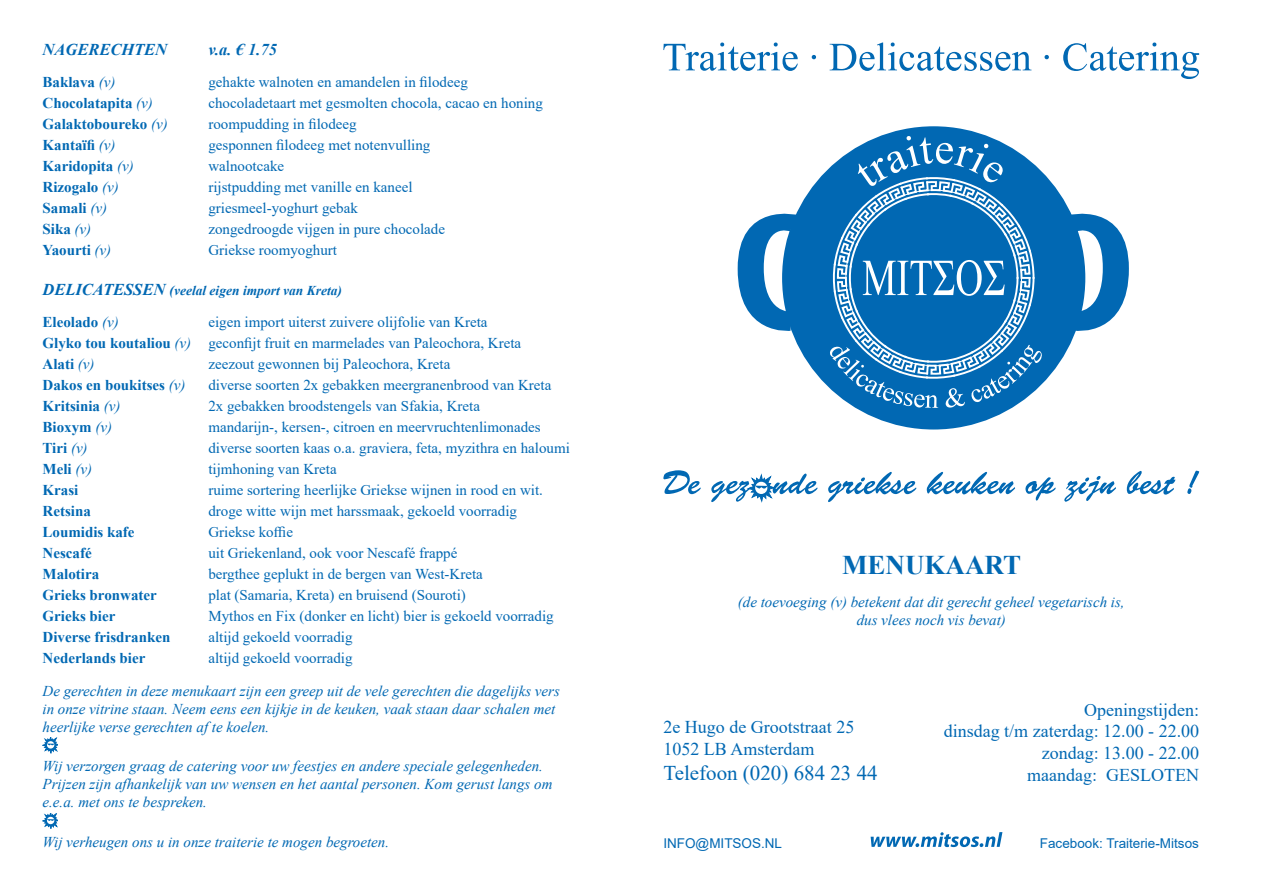
<style>
.page{position:relative;width:1263px;height:893px;background:#fff}
.page>*{position:absolute;margin:0;border:0;box-sizing:border-box;transform-origin:0 0}
.t1{font:700 27px "Times New Roman";color:#0168b3}
.t2{font:21px "Times New Roman";color:#0168b3}
.Alineastijl_rechts{font:18px "Times New Roman";color:#0168b3}
.t3{font:italic 700 16.5px "Times New Roman";color:#0168b3}
.Alineastijl_rechts-2{font:15px "Times New Roman";color:#0168b3}
.t4{font:italic 15px/18px "Times New Roman";color:#0168b3}
.Alineastijl_rechts-3{font:700 15px "Times New Roman";color:#0168b3}
.t5{font:italic 700 13.5px "Times New Roman";color:#0168b3}
.t6{font:13.5px "Arial";color:#0168b3}
.s1{font-weight:400;font-style:italic}
.s2{font-size:16.5px}
.s3{font-weight:700}
.s4{font-style:italic}
</style>
<div class="page">
<svg style="left:43px;top:738px;width:15px;height:15px"></svg>
<svg style="left:43px;top:813px;width:15px;height:16px"></svg>
<svg style="left:663px;top:470px;width:38px;height:24px"></svg>
<svg style="left:828px;top:472px;width:88px;height:30px"></svg>
<svg style="left:927px;top:472px;width:88px;height:22px"></svg>
<svg style="left:1025px;top:477px;width:30px;height:24px"></svg>
<svg style="left:1064px;top:476px;width:52px;height:26px"></svg>
<svg style="left:1127px;top:471px;width:48px;height:24px"></svg>
<svg style="left:1187px;top:471px;width:12px;height:23px"></svg>
<svg style="left:711px;top:474px;width:106px;height:28px"></svg>
<div style="left:782px;top:126px;width:303px;height:303px;background:#0168b3;border-radius:50%"></div>
<svg style="left:1068px;top:208px;width:61px;height:129px"></svg>
<svg style="left:738px;top:210px;width:60px;height:127px"></svg>
<svg style="left:830px;top:136px;width:212px;height:272px"></svg>
<svg style="left:663px;top:43px;width:135px;height:28px"></svg>
<svg style="left:812px;top:55px;width:4px;height:4px"></svg>
<svg style="left:830px;top:43px;width:201px;height:28px"></svg>
<svg style="left:1044px;top:55px;width:5px;height:4px"></svg>
<svg style="left:1063px;top:43px;width:136px;height:36px"></svg>
<svg style="left:871px;top:832px;width:131px;height:15px"></svg>
<p class="t3" style="left:43px;top:38px;width:126px">NAGERECHTEN</p>
<p class="t3" style="left:208px;top:38px;width:70px">v.a. € 1.75</p>
<p class="Alineastijl_rechts-3" style="left:43px;top:71px;width:74px">Baklava <span class="s1">(v)</span></p>
<p class="Alineastijl_rechts-2" style="left:208px;top:71px;width:261px">gehakte walnoten en amandelen in filodeeg</p>
<p class="Alineastijl_rechts-3" style="left:43px;top:92px;width:112px">Chocolatapita <span class="s1">(v)</span></p>
<p class="Alineastijl_rechts-2" style="left:208px;top:92px;width:336px">chocoladetaart met gesmolten chocola, cacao en honing</p>
<p class="Alineastijl_rechts-3" style="left:43px;top:113px;width:127px">Galaktoboureko <span class="s1">(v)</span></p>
<p class="Alineastijl_rechts-2" style="left:208px;top:113px;width:150px">roompudding in filodeeg</p>
<p class="Alineastijl_rechts-3" style="left:43px;top:134px;width:74px">Kantaïfi <span class="s1">(v)</span></p>
<p class="Alineastijl_rechts-2" style="left:208px;top:134px;width:224px">gesponnen filodeeg met notenvulling</p>
<p class="Alineastijl_rechts-3" style="left:43px;top:155px;width:93px">Karidopita <span class="s1">(v)</span></p>
<p class="Alineastijl_rechts-2" style="left:208px;top:155px;width:77px">walnootcake</p>
<p class="Alineastijl_rechts-3" style="left:43px;top:176px;width:78px">Rizogalo <span class="s1">(v)</span></p>
<p class="Alineastijl_rechts-2" style="left:208px;top:176px;width:206px">rijstpudding met vanille en kaneel</p>
<p class="Alineastijl_rechts-3" style="left:43px;top:197px;width:66px">Samali <span class="s1">(v)</span></p>
<p class="Alineastijl_rechts-2" style="left:208px;top:197px;width:151px">griesmeel-yoghurt gebak</p>
<p class="Alineastijl_rechts-3" style="left:43px;top:218px;width:50px">Sika <span class="s1">(v)</span></p>
<p class="Alineastijl_rechts-2" style="left:208px;top:218px;width:238px">zongedroogde vijgen in pure chocolade</p>
<p class="Alineastijl_rechts-3" style="left:43px;top:239px;width:70px">Yaourti <span class="s1">(v)</span></p>
<p class="Alineastijl_rechts-2" style="left:208px;top:239px;width:130px">Griekse roomyoghurt</p>
<p class="t5" style="left:43px;top:281px;width:301px"><span class="s2">DELICATESSEN</span> (veelal eigen import van Kreta)</p>
<p class="Alineastijl_rechts-3" style="left:43px;top:311px;width:78px">Eleolado <span class="s1">(v)</span></p>
<p class="Alineastijl_rechts-2" style="left:208px;top:312px;width:281px">eigen import uiterst zuivere olijfolie van Kreta</p>
<p class="Alineastijl_rechts-2" style="left:43px;top:333px;width:480px"><span class="s3">Glyko tou koutaliou</span> <span class="s4">(v)</span> geconfijt fruit en marmelades van Paleochora, Kreta</p>
<p class="Alineastijl_rechts-3" style="left:43px;top:353px;width:54px">Alati <span class="s1">(v)</span></p>
<p class="Alineastijl_rechts-2" style="left:208px;top:354px;width:244px">zeezout gewonnen bij Paleochora, Kreta</p>
<p class="Alineastijl_rechts-3" style="left:43px;top:374px;width:144px">Dakos en boukitses <span class="s1">(v)</span></p>
<p class="Alineastijl_rechts-2" style="left:208px;top:375px;width:344px">diverse soorten 2x gebakken meergranenbrood van Kreta</p>
<p class="Alineastijl_rechts-3" style="left:43px;top:395px;width:79px">Kritsinia <span class="s1">(v)</span></p>
<p class="Alineastijl_rechts-2" style="left:208px;top:396px;width:273px">2x gebakken broodstengels van Sfakia, Kreta</p>
<p class="Alineastijl_rechts-3" style="left:43px;top:416px;width:71px">Bioxym <span class="s1">(v)</span></p>
<p class="Alineastijl_rechts-2" style="left:208px;top:417px;width:334px">mandarijn-, kersen-, citroen en meervruchtenlimonades</p>
<p class="Alineastijl_rechts-3" style="left:43px;top:437px;width:47px">Tiri <span class="s1">(v)</span></p>
<p class="Alineastijl_rechts-2" style="left:208px;top:438px;width:363px">diverse soorten kaas o.a. graviera, feta, myzithra en haloumi</p>
<p class="Alineastijl_rechts-3" style="left:43px;top:458px;width:51px">Meli <span class="s1">(v)</span></p>
<p class="Alineastijl_rechts-2" style="left:208px;top:459px;width:130px">tijmhoning van Kreta</p>
<p class="Alineastijl_rechts-3" style="left:43px;top:479px;width:37px">Krasi</p>
<p class="Alineastijl_rechts-2" style="left:208px;top:480px;width:336px">ruime sortering heerlijke Griekse wijnen in rood en wit.</p>
<p class="Alineastijl_rechts-3" style="left:43px;top:500px;width:50px">Retsina</p>
<p class="Alineastijl_rechts-2" style="left:208px;top:501px;width:310px">droge witte wijn met harssmaak, gekoeld voorradig</p>
<p class="Alineastijl_rechts-3" style="left:43px;top:521px;width:94px">Loumidis kafe</p>
<p class="Alineastijl_rechts-2" style="left:208px;top:522px;width:86px">Griekse koffie</p>
<p class="Alineastijl_rechts-3" style="left:43px;top:542px;width:51px">Nescafé</p>
<p class="Alineastijl_rechts-2" style="left:208px;top:543px;width:251px">uit Griekenland, ook voor Nescafé frappé</p>
<p class="Alineastijl_rechts-3" style="left:43px;top:563px;width:58px">Malotira</p>
<p class="Alineastijl_rechts-2" style="left:208px;top:564px;width:276px">bergthee geplukt in de bergen van West-Kreta</p>
<p class="Alineastijl_rechts-3" style="left:43px;top:584px;width:116px">Grieks bronwater</p>
<p class="Alineastijl_rechts-2" style="left:208px;top:585px;width:259px">plat (Samaria, Kreta) en bruisend (Souroti)</p>
<p class="Alineastijl_rechts-3" style="left:43px;top:605px;width:74px">Grieks bier</p>
<p class="Alineastijl_rechts-2" style="left:208px;top:606px;width:347px">Mythos en Fix (donker en licht) bier is gekoeld voorradig</p>
<p class="Alineastijl_rechts-3" style="left:43px;top:626px;width:129px">Diverse frisdranken</p>
<p class="Alineastijl_rechts-2" style="left:208px;top:627px;width:146px">altijd gekoeld voorradig</p>
<p class="Alineastijl_rechts-3" style="left:43px;top:647px;width:104px">Nederlands bier</p>
<p class="Alineastijl_rechts-2" style="left:208px;top:648px;width:146px">altijd gekoeld voorradig</p>
<p class="t4" style="left:43px;top:682px;width:519px">De gerechten in deze menukaart zijn een greep uit de vele gerechten die dagelijks vers in onze vitrine staan. Neem eens een kijkje in de keuken, vaak staan daar schalen met heerlijke verse gerechten af te koelen.</p>
<p class="t4" style="left:43px;top:757px;width:511px">Wij verzorgen graag de catering voor uw feestjes en andere speciale gelegenheden.<br>Prijzen zijn afhankelijk van uw wensen en het aantal personen. Kom gerust langs om e.e.a. met ons te bespreken.</p>
<p class="t4" style="left:43px;top:832px;width:348px">Wij verheugen ons u in onze traiterie te mogen begroeten.</p>
<p class="t1" style="left:842px;top:546px;width:181px">MENUKAART</p>
<p class="t4" style="left:738px;top:592px;width:388px;text-align:center">(de toevoeging (v) betekent dat dit gerecht geheel vegetarisch is, dus vlees noch vis bevat)</p>
<p class="Alineastijl_rechts" style="left:663px;top:715px;width:192px">2e Hugo de Grootstraat 25</p>
<p class="Alineastijl_rechts" style="left:663px;top:736px;width:153px">1052 LB Amsterdam</p>
<p class="t2" style="left:663px;top:758px;width:216px">Telefoon (020) 684 23 44</p>
<p class="Alineastijl_rechts" style="left:1084px;top:697px;width:117px">Openingstijden:</p>
<p class="Alineastijl_rechts" style="left:944px;top:719px;width:257px">dinsdag t/m zaterdag: 12.00 - 22.00</p>
<p class="Alineastijl_rechts" style="left:1042px;top:740px;width:159px">zondag: 13.00 - 22.00</p>
<p class="Alineastijl_rechts" style="left:1027px;top:762px;width:173px">maandag: GESLOTEN</p>
<p class="t6" style="left:663px;top:834px;width:120px">INFO@MITSOS.NL</p>
<p class="t6" style="left:1040px;top:834px;width:161px">Facebook: Traiterie-Mitsos</p>
</div>
